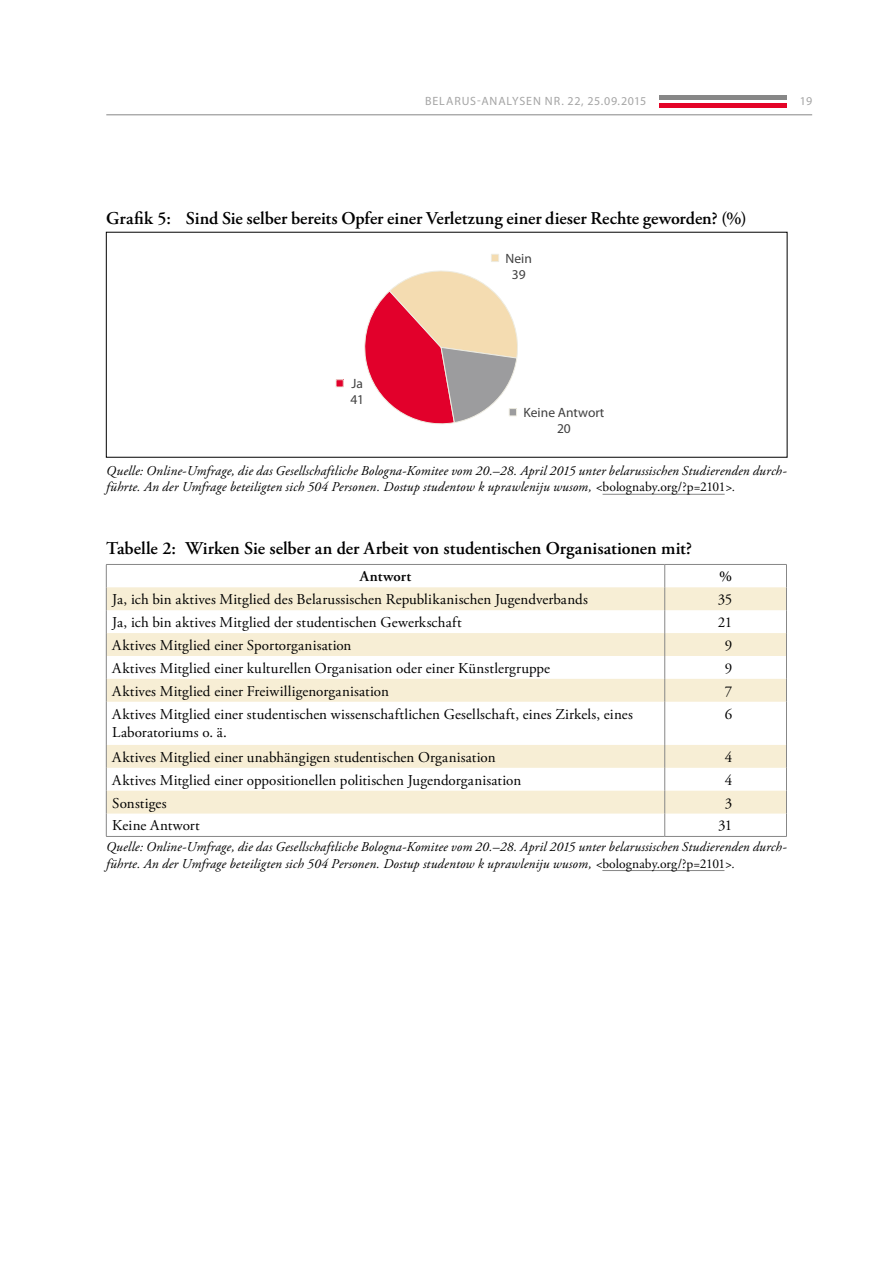
<style>
.page{position:relative;width:893px;height:1263px;background:#fff}
.page>*{position:absolute;margin:0;border:0;box-sizing:border-box;transform-origin:0 0}
.t1{font:600 18px "Adobe Garamond Pro";letter-spacing:-.005em;color:#000}
.t2{font:15px/18px "Adobe Garamond Pro";letter-spacing:.01em;color:#000}
.t3{font:600 15px "Adobe Garamond Pro";letter-spacing:.015em;color:#000}
.t4{font:italic 13.5px/16.2px "Adobe Garamond Pro";letter-spacing:.01em;color:#000}
.t5{font:13.5px/16.4px "Myriad Pro";letter-spacing:.005em;color:#404040;text-align:center}
.t6{font:12px "Myriad Pro";letter-spacing:.07em;color:#a5a5a5}
.s1{font-style:normal}
</style>
<div class="page">
<div style="left:659px;top:103px;width:128px;height:5px;background:#e40428"></div>
<hr style="left:659px;top:96px;width:128px;height:4px;background:#878787">
<hr style="left:106px;top:114px;width:706px;height:1px;background:#878787">
<svg style="left:364px;top:270px;width:154px;height:154px"></svg>
<div style="left:336px;top:380px;width:7px;height:7px;background:#e2002b"></div>
<div style="left:336px;top:379px;width:7px;height:8px;border:1px solid #eeece1"></div>
<div style="left:491px;top:254px;width:8px;height:8px;background:#f4dcb1"></div>
<div style="left:491px;top:254px;width:8px;height:8px;border:1px solid #eeece1"></div>
<div style="left:509px;top:409px;width:7px;height:7px;background:#9c9c9e"></div>
<div style="left:509px;top:408px;width:8px;height:8px;border:1px solid #eeece1"></div>
<hr style="left:603px;top:494px;width:122px;height:1px;background:#878787">
<hr style="left:602px;top:870px;width:122px;height:1px;background:#878787">
<svg style="left:107px;top:587px;width:679px;height:226px"></svg>
<svg style="left:664px;top:565px;width:1px;height:137px"></svg>
<hr style="left:664px;top:702px;width:1px;height:43px;background:#878787">
<svg style="left:664px;top:745px;width:1px;height:91px"></svg>
<hr style="left:106px;top:564px;width:559px;height:1px;background:#878787">
<hr style="left:665px;top:564px;width:122px;height:1px;background:#878787">
<svg style="left:106px;top:565px;width:1px;height:137px"></svg>
<svg style="left:786px;top:565px;width:1px;height:137px"></svg>
<hr style="left:106px;top:702px;width:1px;height:43px;background:#878787">
<hr style="left:786px;top:702px;width:1px;height:43px;background:#878787">
<svg style="left:106px;top:745px;width:1px;height:91px"></svg>
<svg style="left:786px;top:745px;width:1px;height:91px"></svg>
<hr style="left:106px;top:836px;width:559px;height:1px;background:#878787">
<hr style="left:665px;top:836px;width:122px;height:1px;background:#878787">
<p class="t6" style="left:425px;top:94px;width:223px">BELARUS-ANALYSEN NR. 22, 25.09.2015</p>
<p class="t6" style="left:800px;top:94px;width:14px">19</p>
<p class="t1" style="left:106px;top:208px;width:642px">Grafik 5: Sind Sie selber bereits Opfer einer Verletzung einer dieser Rechte geworden? (%)</p>
<p class="t5" style="left:350px;top:375px;width:15px;text-align:left">Ja<br>41</p>
<p class="t5" style="left:506px;top:250px;width:28px">Nein<br>39</p>
<p class="t5" style="left:523px;top:404px;width:82px">Keine Antwort<br>20</p>
<p class="t4" style="left:106px;top:463px;width:682px">Quelle: Online-Umfrage, die das Gesellschaftliche Bologna-Komitee vom 20.–28. April 2015 unter belarussischen Studierenden durch&shy;führte. An der Umfrage beteiligten sich 504 Personen. Dostup studentow k uprawleniju wusom, &lt;<span class="s1">bolognaby.org/?p=2101</span>&gt;.</p>
<p class="t1" style="left:106px;top:538px;width:587px">Tabelle 2: Wirken Sie selber an der Arbeit von studentischen Organisationen mit?</p>
<p class="t3" style="left:360px;top:568px;width:53px">Antwort</p>
<p class="t3" style="left:719px;top:568px;width:15px">%</p>
<p class="t2" style="left:112px;top:591px;width:477px">Ja, ich bin aktives Mitglied des Belarussischen Republikanischen Jugendverbands</p>
<p class="t2" style="left:718px;top:591px;width:16px">35</p>
<p class="t2" style="left:112px;top:614px;width:351px">Ja, ich bin aktives Mitglied der studentischen Gewerkschaft</p>
<p class="t2" style="left:718px;top:614px;width:16px">21</p>
<p class="t2" style="left:112px;top:637px;width:241px">Aktives Mitglied einer Sportorganisation</p>
<p class="t2" style="left:725px;top:637px;width:9px">9</p>
<p class="t2" style="left:112px;top:660px;width:439px">Aktives Mitglied einer kulturellen Organisation oder einer Künstlergruppe</p>
<p class="t2" style="left:725px;top:660px;width:9px">9</p>
<p class="t2" style="left:112px;top:682px;width:278px">Aktives Mitglied einer Freiwilligenorganisation</p>
<p class="t2" style="left:725px;top:682px;width:9px">7</p>
<p class="t2" style="left:112px;top:705px;width:522px">Aktives Mitglied einer studentischen wissenschaftlichen Gesellschaft, eines Zirkels, eines<br>Laboratoriums o. ä.</p>
<p class="t2" style="left:725px;top:705px;width:9px">6</p>
<p class="t2" style="left:112px;top:748px;width:385px">Aktives Mitglied einer unabhängigen studentischen Organisation</p>
<p class="t2" style="left:725px;top:748px;width:9px">4</p>
<p class="t2" style="left:112px;top:771px;width:410px">Aktives Mitglied einer oppositionellen politischen Jugendorganisation</p>
<p class="t2" style="left:725px;top:771px;width:9px">4</p>
<p class="t2" style="left:112px;top:794px;width:56px">Sonstiges</p>
<p class="t2" style="left:725px;top:794px;width:9px">3</p>
<p class="t2" style="left:112px;top:817px;width:89px">Keine Antwort</p>
<p class="t2" style="left:718px;top:817px;width:16px">31</p>
<p class="t4" style="left:106px;top:839px;width:682px">Quelle: Online-Umfrage, die das Gesellschaftliche Bologna-Komitee vom 20.–28. April 2015 unter belarussischen Studierenden durch&shy;führte. An der Umfrage beteiligten sich 504 Personen. Dostup studentow k uprawleniju wusom, &lt;<span class="s1">bolognaby.org/?p=2101</span>&gt;.</p>
</div>
